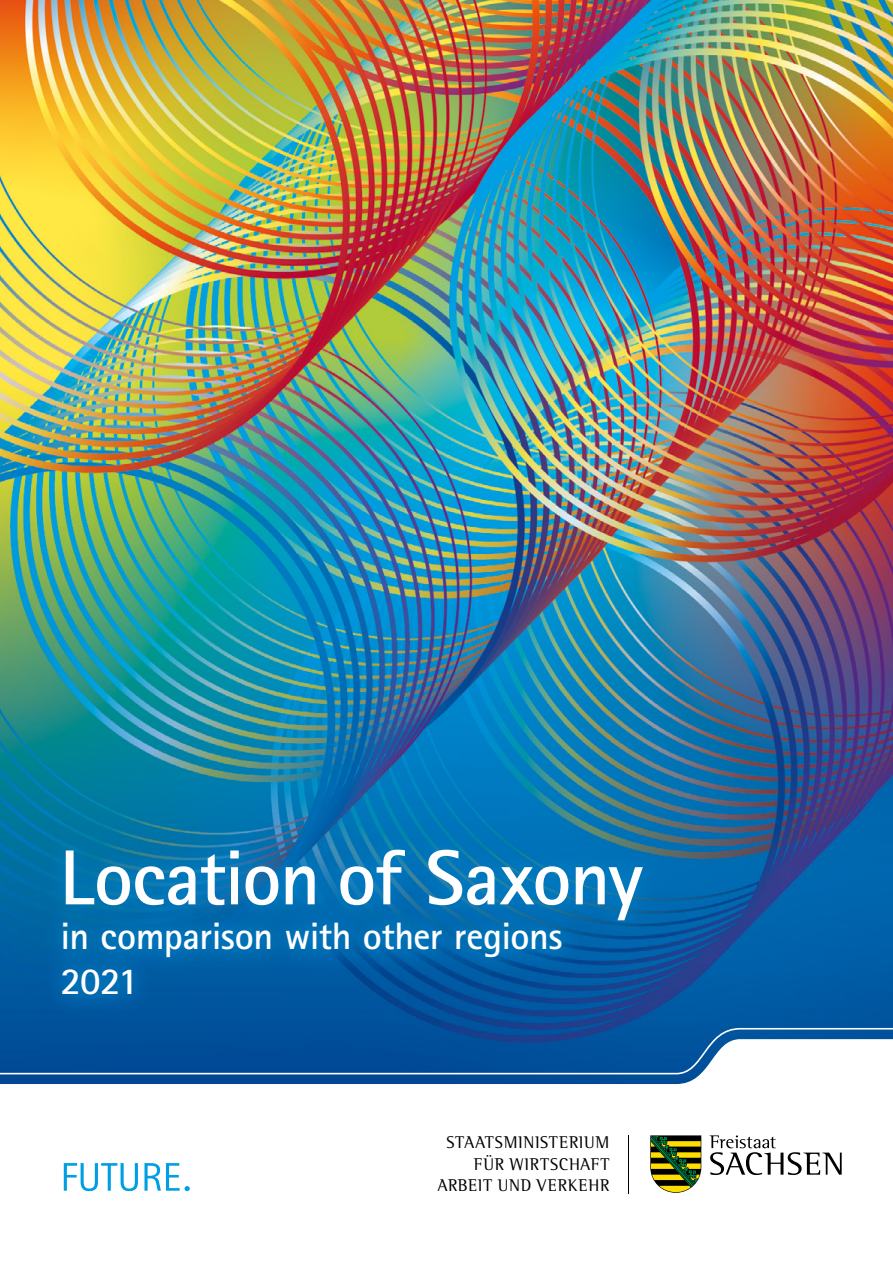
<style>
.page{position:relative;width:893px;height:1263px;background:#fff}
.page>*{position:absolute;margin:0;border:0;box-sizing:border-box;transform-origin:0 0}
.t1{font:700 78px "Rotis Sans Serif Pro";letter-spacing:-.02em;color:#fff}
.t2{font:700 38.1px "Rotis Sans Serif Pro";letter-spacing:-.015em;color:#fff}
.t3{font:17.4px/21.6px "Rotis Semi Serif";letter-spacing:.04em;color:#000;text-align:right}
</style>
<div class="page">
<img style="left:0;top:0;width:893px;height:1084px">
<svg style="left:709px;top:1135px;width:133px;height:40px"></svg>
<svg style="left:650px;top:1135px;width:51px;height:58px;background:#697125"></svg>
<hr style="left:628px;top:1135px;width:1px;height:59px;background:#000">
<svg style="left:64px;top:1163px;width:126px;height:28px"></svg>
<div style="left:39px;top:826px;width:626px;height:192px;background:#0081c7;opacity:.75"></div>
<p class="t1" style="left:60px;top:828px;width:585px">Location of Saxony</p>
<p class="t2" style="left:61px;top:912px;width:503px">in comparison with other regions</p>
<p class="t2" style="left:61px;top:957px;width:80px">2021</p>
<p class="t3" style="left:438px;top:1131px;width:173px">STAATSMINISTERIUM<br>FÜR WIRTSCHAFT<br>ARBEIT UND VERKEHR</p>
</div>
